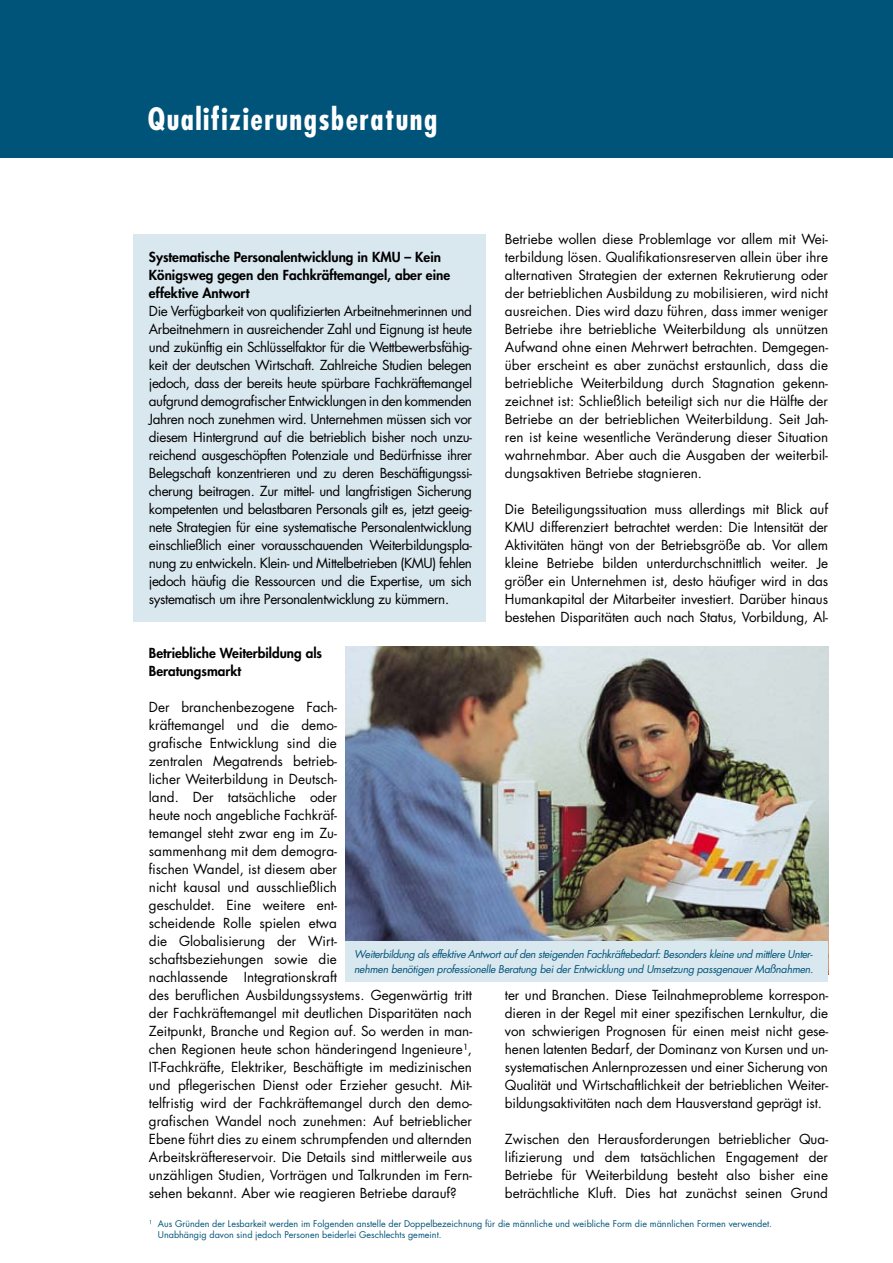
<style>
.page{position:relative;width:893px;height:1263px;background:#fff}
.page>*{position:absolute;margin:0;border:0;box-sizing:border-box;transform-origin:0 0}
.t1{font:700 condensed 30px "Futura";letter-spacing:.05em;color:#fff}
.t2{font:13.5px/18px "Futura";color:#000;text-align:justify}
.t3{font:800 13.5px/18px "Futura";color:#000}
.t4{font:italic 10.5px/15px "Futura";letter-spacing:-.035em;color:#00547a}
.t5{font:9px/10.5px "Futura";color:#00547a}
</style>
<div class="page">
<div style="left:0;top:0;width:893px;height:157px;background:#00547a"></div>
<div style="left:133px;top:234px;width:353px;height:388px;background:#d9e7ef"></div>
<img style="left:345px;top:646px;width:483px;height:295px">
<div style="left:345px;top:941px;width:483px;height:41px;background:#d9e7ef"></div>
<h1 class="t1" style="left:148px;top:99px;width:291px">Qualifizierungsberatung</h1>
<p class="t3" style="left:149px;top:248px;width:303px">Systematische Personalentwicklung in KMU – Kein<br>Königsweg gegen den Fachkräftemangel, aber eine effektive Antwort</p>
<p class="t2" style="left:149px;top:302px;width:325px">Die Verfügbarkeit von qualifizierten Arbeitnehmerinnen und Arbeitnehmern in ausreichender Zahl und Eignung ist heute und zukünftig ein Schlüsselfaktor für die Wettbewerbsfähig&shy;keit der deutschen Wirtschaft. Zahlreiche Studien belegen jedoch, dass der bereits heute spürbare Fachkräftemangel aufgrund demografischer Entwicklungen in den kommenden Jahren noch zunehmen wird. Unternehmen müssen sich vor diesem Hintergrund auf die betrieblich bisher noch unzu&shy;reichend ausgeschöpften Potenziale und Bedürfnisse ihrer Belegschaft konzentrieren und zu deren Beschäftigungssi&shy;cherung beitragen. Zur mittel- und langfristigen Sicherung kompetenten und belastbaren Personals gilt es, jetzt geeig&shy;nete Strategien für eine systematische Personalentwicklung einschließlich einer vorausschauenden Weiterbildungspla&shy;nung zu entwickeln. Klein- und Mittelbetrieben (KMU) fehlen jedoch häufig die Ressourcen und die Expertise, um sich systematisch um ihre Personalentwicklung zu kümmern.</p>
<p class="t2" style="left:505px;top:230px;width:325px">Betriebe wollen diese Problemlage vor allem mit Wei&shy;terbildung lösen. Qualifikationsreserven allein über ihre alternativen Strategien der externen Rekrutierung oder der betrieblichen Ausbildung zu mobilisieren, wird nicht ausreichen. Dies wird dazu führen, dass immer weniger Betriebe ihre betriebliche Weiterbildung als unnützen Aufwand ohne einen Mehrwert betrachten. Demgegen&shy;über erscheint es aber zunächst erstaunlich, dass die betriebliche Weiterbildung durch Stagnation gekenn&shy;zeichnet ist: Schließlich beteiligt sich nur die Hälfte der Betriebe an der betrieblichen Weiterbildung. Seit Jah&shy;ren ist keine wesentliche Veränderung dieser Situation wahrnehmbar. Aber auch die Ausgaben der weiterbil&shy;dungsaktiven Betriebe stagnieren.</p>
<p class="t2" style="left:505px;top:499px;width:325px">Die Beteiligungssituation muss allerdings mit Blick auf KMU differenziert betrachtet werden: Die Intensität der Aktivitäten hängt von der Betriebsgröße ab. Vor allem kleine Betriebe bilden unterdurchschnittlich weiter. Je größer ein Unternehmen ist, desto häufiger wird in das Humankapital der Mitarbeiter investiert. Darüber hinaus bestehen Disparitäten auch nach Status, Vorbildung, Al-</p>
<p class="t3" style="left:149px;top:644px;width:175px">Betriebliche Weiterbildung als<br>Beratungsmarkt</p>
<p class="t2" style="left:149px;top:698px;width:325px;text-align:left">Der branchenbezogene Fach-<br>kräftemangel und die demo-<br>grafische Entwicklung sind die<br>zentralen Megatrends betrieb-<br>licher Weiterbildung in Deutsch-<br>land. Der tatsächliche oder<br>heute noch angebliche Fachkräf-<br>temangel steht zwar eng im Zu-<br>sammenhang mit dem demogra-<br>fischen Wandel, ist diesem aber<br>nicht kausal und ausschließlich<br>geschuldet. Eine weitere ent-<br>scheidende Rolle spielen etwa<br>die Globalisierung der Wirt-<br>schaftsbeziehungen sowie die<br>nachlassende Integrationskraft<br>des beruflichen Ausbildungssystems. Gegenwärtig tritt der Fachkräftemangel mit deutlichen Disparitäten nach Zeitpunkt, Branche und Region auf. So werden in man&shy;chen Regionen heute schon händeringend Ingenieure¹, IT-Fachkräfte, Elektriker, Beschäftigte im medizinischen und pflegerischen Dienst oder Erzieher gesucht. Mit&shy;telfristig wird der Fachkräftemangel durch den demo&shy;grafischen Wandel noch zunehmen: Auf betrieblicher Ebene führt dies zu einem schrumpfenden und alternden Arbeitskräftereservoir. Die Details sind mittlerweile aus unzähligen Studien, Vorträgen und Talkrunden im Fern&shy;sehen bekannt. Aber wie reagieren Betriebe darauf?</p>
<p class="t4" style="left:354px;top:947px;width:461px">Weiterbildung als effektive Antwort auf den steigenden Fachkräftebedarf: Besonders kleine und mittlere Unter&shy;nehmen benötigen professionelle Beratung bei der Entwicklung und Umsetzung passgenauer Maßnahmen.</p>
<p class="t2" style="left:505px;top:985px;width:325px">ter und Branchen. Diese Teilnahmeprobleme korrespon&shy;dieren in der Regel mit einer spezifischen Lernkultur, die von schwierigen Prognosen für einen meist nicht gese&shy;henen latenten Bedarf, der Dominanz von Kursen und un&shy;systematischen Anlernprozessen und einer Sicherung von Qualität und Wirtschaftlichkeit der betrieblichen Weiter&shy;bildungsaktivitäten nach dem Hausverstand geprägt ist.</p>
<p class="t2" style="left:505px;top:1129px;width:325px">Zwischen den Herausforderungen betrieblicher Qua&shy;lifizierung und dem tatsächlichen Engagement der Betriebe für Weiterbildung besteht also bisher eine beträchtliche Kluft. Dies hat zunächst seinen Grund</p>
<p class="t5" style="left:158px;top:1218px;width:615px;text-indent:-9px">¹ Aus Gründen der Lesbarkeit werden im Folgenden anstelle der Doppelbezeichnung für die männliche und weibliche Form die männlichen Formen verwendet.<br>Unabhängig davon sind jedoch Personen beiderlei Geschlechts gemeint.</p>
</div>
